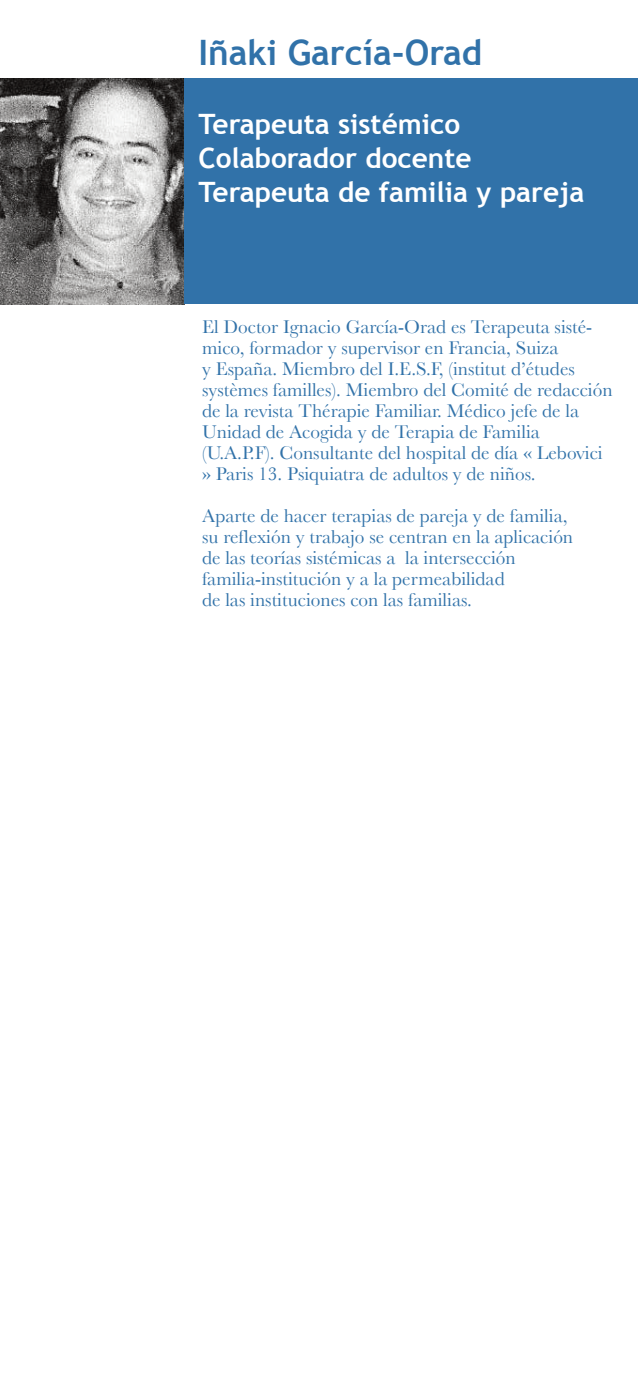
<style>
.page{position:relative;width:638px;height:1392px;background:#fff}
.page>*{position:absolute;margin:0;border:0;box-sizing:border-box;transform-origin:0 0}
.t1{font:700 35px "Trebuchet MS";color:#3172a9}
.t2{font:700 28px/33.6px "Trebuchet MS";color:#fff}
.t3{font:19.25px/21px "Baskerville";color:#3172a9}
</style>
<div class="page">
<img style="left:0;top:78px;width:184px;height:226px">
<div style="left:184px;top:78px;width:453px;height:226px;background:#3172a9"></div>
<h1 class="t1" style="left:199px;top:32px;width:285px">Iñaki García-Orad</h1>
<h2 class="t2" style="left:199px;top:108px;width:387px">Terapeuta sistémico<br>Colaborador docente<br>Terapeuta de familia y pareja</h2>
<p class="t3" style="left:202px;top:316px;width:412px">El Doctor Ignacio García-Orad es Terapeuta sisté&shy;mico, formador y supervisor en Francia, Suiza<br>y España. Miembro del I.E.S.F, (institut d’études systèmes familles). Miembro del Comité de redacción de la revista Thérapie Familiar. Médico jefe de la Unidad de Acogida y de Terapia de Familia (U.A.P.F). Consultante del hospital de día « Lebovici » Paris 13. Psiquiatra de adultos y de niños.</p>
<p class="t3" style="left:202px;top:505px;width:372px">Aparte de hacer terapias de pareja y de familia, su reflexión y trabajo se centran en la aplicación de las teorías sistémicas a la intersección familia-institución y a la permeabilidad<br>de las instituciones con las familias.</p>
</div>
